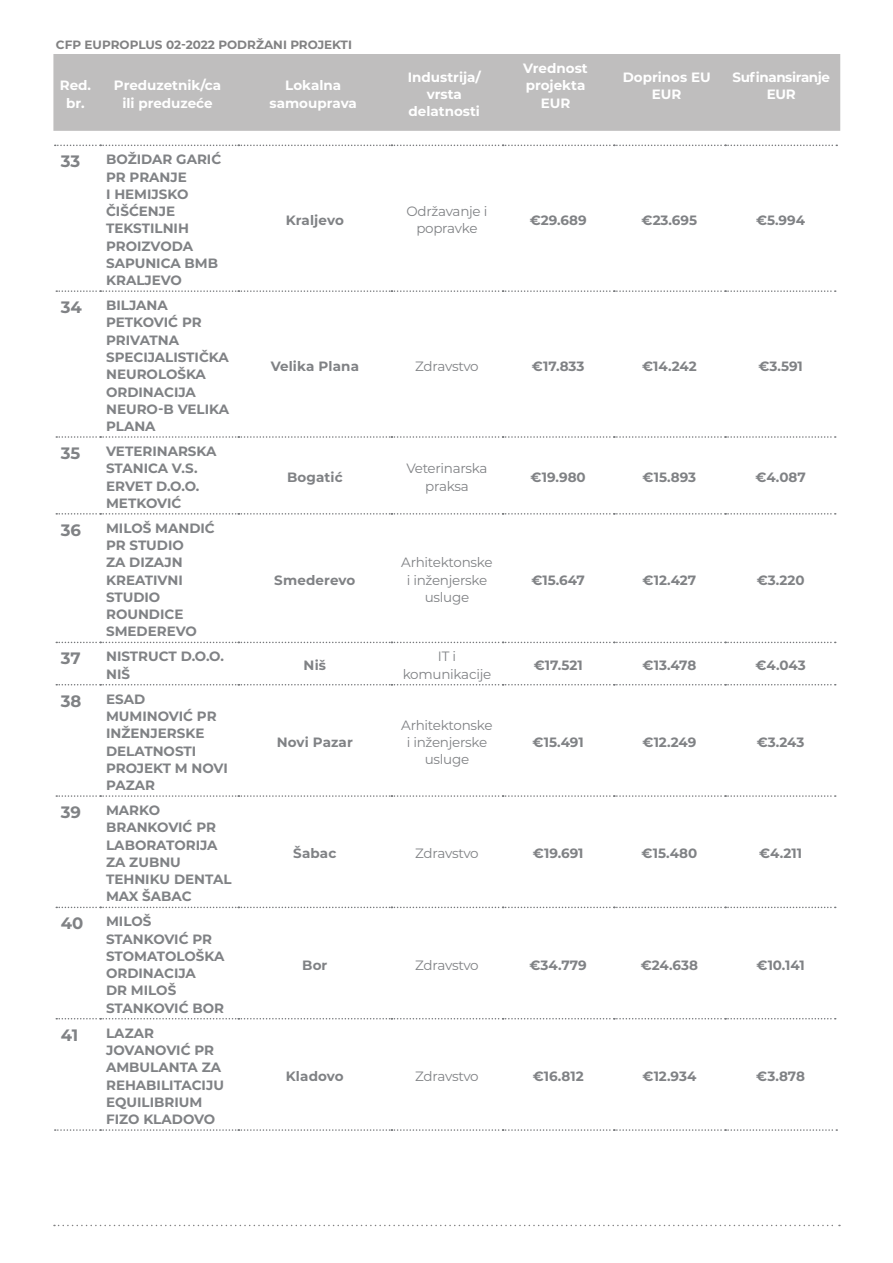
<style>
.page{position:relative;width:893px;height:1263px;background:#fff}
.page>*{position:absolute;margin:0;border:0;box-sizing:border-box;transform-origin:0 0}
.t1{font:700 16.5px "Montserrat";color:#808285}
.ime_firme{font:700 13.5px/17.2px "Montserrat";color:#808285}
.text_normalni{font:13.5px/17.2px "Montserrat";letter-spacing:-.02em;color:#808285;text-align:center}
.t2{font:700 13.5px/17.2px "Montserrat";color:#fff;text-align:center}
.text_normalni-2{font:700 13.5px "Montserrat";letter-spacing:.01em;color:#808285}
.t3{font:700 13.5px/17.2px "Montserrat";letter-spacing:-.03em;color:#fff;text-align:center}
.t4{font:700 12px "Montserrat";color:#828283}
</style>
<div class="page">
<svg style="left:54px;top:1225px;width:786px;height:1px"></svg>
<div style="left:53px;top:54px;width:787px;height:77px;background:#bfbebe"></div>
<svg style="left:55px;top:145px;width:782px;height:1px"></svg>
<svg style="left:56px;top:290px;width:780px;height:2px"></svg>
<svg style="left:56px;top:436px;width:780px;height:2px"></svg>
<svg style="left:56px;top:513px;width:780px;height:2px"></svg>
<svg style="left:56px;top:642px;width:780px;height:1px"></svg>
<svg style="left:56px;top:684px;width:780px;height:1px"></svg>
<svg style="left:56px;top:795px;width:780px;height:2px"></svg>
<svg style="left:56px;top:907px;width:780px;height:1px"></svg>
<svg style="left:56px;top:1018px;width:780px;height:1px"></svg>
<svg style="left:55px;top:1129px;width:782px;height:2px"></svg>
<p class="t4" style="left:56px;top:36px;width:297px">CFP EUPROPLUS 02-2022 PODRŽANI PROJEKTI</p>
<p class="t2" style="left:60px;top:76px;width:33px">Red. br.</p>
<p class="t2" style="left:114px;top:76px;width:109px">Preduzetnik/ca ili preduzeće</p>
<p class="t2" style="left:270px;top:76px;width:89px">Lokalna samouprava</p>
<p class="t2" style="left:408px;top:68px;width:75px">Industrija/ vrsta delatnosti</p>
<p class="t2" style="left:523px;top:59px;width:66px">Vrednost projekta<br>EUR</p>
<p class="t2" style="left:623px;top:68px;width:90px">Doprinos EU<br>EUR</p>
<p class="t3" style="left:732px;top:68px;width:99px">Sufinansiranje<br>EUR</p>
<p class="t1" style="left:61px;top:150px;width:21px">33</p>
<p class="ime_firme" style="left:106px;top:150px;width:117px">BOŽIDAR GARIĆ<br>PR PRANJE<br>I HEMIJSKO<br>ČIŠĆENJE<br>TEKSTILNIH<br>PROIZVODA<br>SAPUNICA BMB<br>KRALJEVO</p>
<p class="text_normalni-2" style="left:286px;top:210px;width:60px">Kraljevo</p>
<p class="text_normalni" style="left:407px;top:202px;width:82px">Održavanje i popravke</p>
<p class="ime_firme" style="left:530px;top:211px;width:58px">€29.689</p>
<p class="ime_firme" style="left:642px;top:211px;width:57px">€23.695</p>
<p class="ime_firme" style="left:756px;top:211px;width:51px">€5.994</p>
<p class="t1" style="left:61px;top:295px;width:23px">34</p>
<p class="ime_firme" style="left:106px;top:296px;width:125px">BILJANA<br>PETKOVIĆ PR<br>PRIVATNA<br>SPECIJALISTIČKA<br>NEUROLOŠKA<br>ORDINACIJA<br>NEURO-B VELIKA<br>PLANA</p>
<p class="t1" style="left:61px;top:441px;width:21px">35</p>
<p class="ime_firme" style="left:106px;top:442px;width:112px">VETERINARSKA<br>STANICA V.S.<br>ERVET D.O.O.<br>METKOVIĆ</p>
<p class="t1" style="left:61px;top:518px;width:22px">36</p>
<p class="ime_firme" style="left:106px;top:519px;width:110px">MILOŠ MANDIĆ<br>PR STUDIO<br>ZA DIZAJN<br>KREATIVNI<br>STUDIO<br>ROUNDICE<br>SMEDEREVO</p>
<p class="text_normalni-2" style="left:271px;top:356px;width:90px">Velika Plana</p>
<p class="text_normalni" style="left:415px;top:357px;width:65px">Zdravstvo</p>
<p class="ime_firme" style="left:532px;top:356px;width:54px">€17.833</p>
<p class="ime_firme" style="left:642px;top:356px;width:56px">€14.242</p>
<p class="ime_firme" style="left:758px;top:356px;width:46px">€3.591</p>
<p class="text_normalni-2" style="left:287px;top:467px;width:57px">Bogatić</p>
<p class="text_normalni" style="left:406px;top:459px;width:83px">Veterinarska praksa</p>
<p class="ime_firme" style="left:531px;top:468px;width:57px">€19.980</p>
<p class="ime_firme" style="left:643px;top:468px;width:55px">€15.893</p>
<p class="ime_firme" style="left:755px;top:468px;width:52px">€4.087</p>
<p class="text_normalni-2" style="left:274px;top:570px;width:83px">Smederevo</p>
<p class="text_normalni" style="left:401px;top:553px;width:93px">Arhitektonske i inženjerske usluge</p>
<p class="ime_firme" style="left:531px;top:570px;width:55px">€15.647</p>
<p class="ime_firme" style="left:643px;top:570px;width:55px">€12.427</p>
<p class="ime_firme" style="left:757px;top:570px;width:49px">€3.220</p>
<p class="t1" style="left:61px;top:647px;width:21px">37</p>
<p class="ime_firme" style="left:106px;top:647px;width:119px">NISTRUCT D.O.O.<br>NIŠ</p>
<p class="text_normalni-2" style="left:304px;top:656px;width:24px">Niš</p>
<p class="text_normalni" style="left:403px;top:648px;width:90px">IT i komunikacije</p>
<p class="ime_firme" style="left:534px;top:656px;width:50px">€17.521</p>
<p class="ime_firme" style="left:642px;top:656px;width:55px">€13.478</p>
<p class="ime_firme" style="left:755px;top:656px;width:52px">€4.043</p>
<p class="t1" style="left:61px;top:689px;width:22px">38</p>
<p class="ime_firme" style="left:106px;top:690px;width:123px">ESAD<br>MUMINOVIĆ PR<br>INŽENJERSKE<br>DELATNOSTI<br>PROJEKT M NOVI<br>PAZAR</p>
<p class="text_normalni" style="left:401px;top:716px;width:93px">Arhitektonske i inženjerske usluge</p>
<p class="text_normalni-2" style="left:277px;top:732px;width:78px">Novi Pazar</p>
<p class="ime_firme" style="left:533px;top:733px;width:53px">€15.491</p>
<p class="ime_firme" style="left:642px;top:733px;width:55px">€12.249</p>
<p class="ime_firme" style="left:757px;top:733px;width:49px">€3.243</p>
<p class="t1" style="left:61px;top:800px;width:22px">39</p>
<p class="ime_firme" style="left:106px;top:801px;width:127px">MARKO<br>BRANKOVIĆ PR<br>LABORATORIJA<br>ZA ZUBNU<br>TEHNIKU DENTAL<br>MAX ŠABAC</p>
<p class="t1" style="left:61px;top:912px;width:24px">40</p>
<p class="ime_firme" style="left:106px;top:912px;width:120px">MILOŠ<br>STANKOVIĆ PR<br>STOMATOLOŠKA<br>ORDINACIJA<br>DR MILOŠ<br>STANKOVIĆ BOR</p>
<p class="t1" style="left:61px;top:1023px;width:19px">41</p>
<p class="ime_firme" style="left:106px;top:1024px;width:119px">LAZAR<br>JOVANOVIĆ PR<br>AMBULANTA ZA<br>REHABILITACIJU<br>EQUILIBRIUM<br>FIZO KLADOVO</p>
<p class="text_normalni-2" style="left:293px;top:844px;width:45px">Šabac</p>
<p class="text_normalni" style="left:415px;top:844px;width:65px">Zdravstvo</p>
<p class="ime_firme" style="left:533px;top:844px;width:52px">€19.691</p>
<p class="ime_firme" style="left:642px;top:844px;width:57px">€15.480</p>
<p class="ime_firme" style="left:759px;top:844px;width:44px">€4.211</p>
<p class="text_normalni-2" style="left:302px;top:955px;width:27px">Bor</p>
<p class="text_normalni" style="left:415px;top:956px;width:65px">Zdravstvo</p>
<p class="ime_firme" style="left:530px;top:955px;width:59px">€34.779</p>
<p class="ime_firme" style="left:641px;top:955px;width:59px">€24.638</p>
<p class="ime_firme" style="left:756px;top:955px;width:50px">€10.141</p>
<p class="text_normalni-2" style="left:286px;top:1066px;width:59px">Kladovo</p>
<p class="text_normalni" style="left:415px;top:1067px;width:65px">Zdravstvo</p>
<p class="ime_firme" style="left:533px;top:1067px;width:53px">€16.812</p>
<p class="ime_firme" style="left:642px;top:1067px;width:55px">€12.934</p>
<p class="ime_firme" style="left:756px;top:1067px;width:50px">€3.878</p>
</div>
